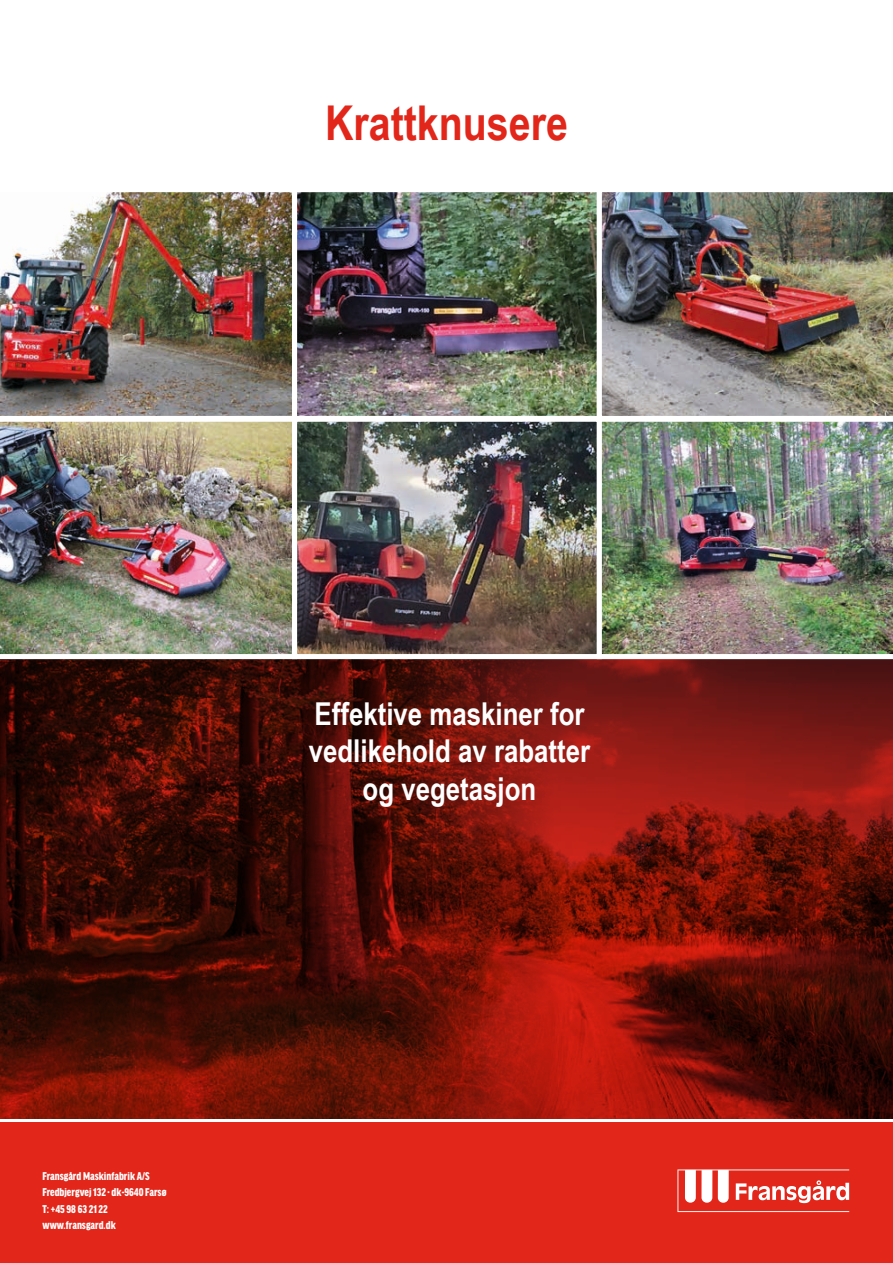
<style>
.page{position:relative;width:893px;height:1263px;background:#fff}
.page>*{position:absolute;margin:0;border:0;box-sizing:border-box;transform-origin:0 0}
.t1{font:700 48px "Arial Narrow";color:#e2261a}
.t2{font:700 31.5px/37.8px "Arial Narrow";color:#fff;text-align:center}
.t3{font:900 condensed 12px/16.5px "Good Headline Pro";color:#fff}
</style>
<div class="page">
<div style="left:0;top:1123px;width:893px;height:140px;background:#e2261a"></div>
<svg style="left:677px;top:1169px;width:172px;height:43px"></svg>
<svg style="left:0;top:659px;width:893px;height:459px;background:#601108"></svg>
<img style="left:298px;top:193px;width:298px;height:222px">
<img style="left:0;top:192px;width:292px;height:224px">
<div style="left:292px;top:187px;width:310px;height:234px;border:5px solid #fff"></div>
<img style="left:597px;top:187px;width:296px;height:230px">
<img style="left:0;top:421px;width:292px;height:233px">
<img style="left:298px;top:423px;width:298px;height:230px">
<div style="left:292px;top:417px;width:310px;height:242px;border:5px solid #fff"></div>
<img style="left:597px;top:417px;width:296px;height:242px">
<h1 class="t1" style="left:325px;top:87px;width:244px">Krattknusere</h1>
<h2 class="t2" style="left:309px;top:693px;width:283px">Effektive maskiner for vedlikehold av rabatter og vegetasjon</h2>
<p class="t3" style="left:43px;top:1168px;width:125px">Fransgård Maskinfabrik A/S<br>Fredbjergvej 132 · dk-9640 Farsø<br>T: +45 98 63 21 22 www.fransgard.dk</p>
</div>
